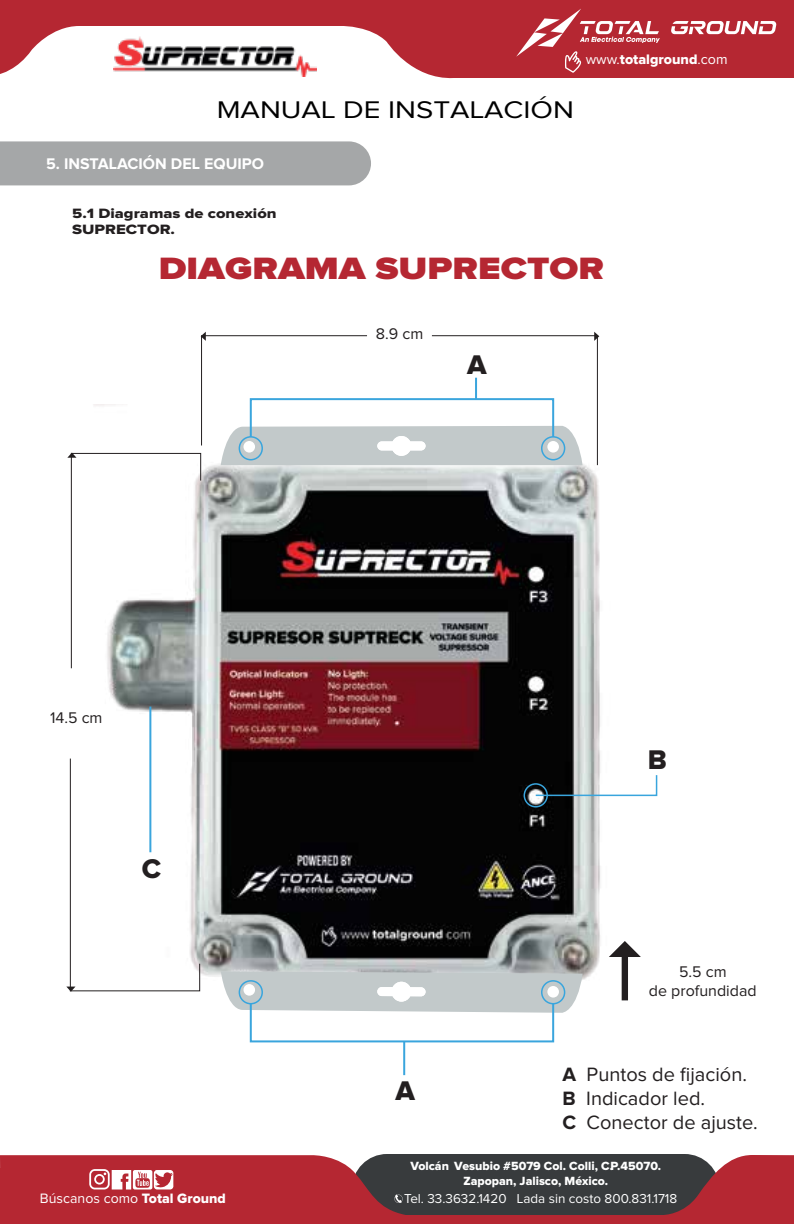
<style>
.page{position:relative;width:794px;height:1224px;background:#fff}
.page>*{position:absolute;margin:0;border:0;box-sizing:border-box;transform-origin:0 0}
.t1{font:900 32px "Proxima Nova";color:#b52732;scale:1.18 1}
.t2{font:28px "Proxima Nova Extrabld";color:#231f20}
.t3{font:25px "Proxima Nova";color:#000;scale:1.18 1}
.t4{font:20px/24px "Proxima Nova";color:#231f20}
.t5{font:16px/19.2px "Proxima Nova";color:#231f20;text-align:center}
.t6{font:700 16px "Proxima Nova";color:#fff}
.t7{font:14.2px "Proxima Nova";color:#fff}
.t8{font:14.2px "Proxima Nova Extrabld";color:#fff}
.t9{font:14px/16px "Proxima Nova Extrabld";color:#231f20;scale:1.18 1}
.t10{font:13.4px "Proxima Nova";color:#fff}
.t11{font:12.2px/14.8px "Proxima Nova Extrabld";color:#fff;text-align:center}
.s1{font-family:"Proxima Nova"}
.s2{font-family:"Proxima Nova Extrabld"}
.s3{font-weight:700}
</style>
<div class="page">
<img style="left:107px;top:540px;width:521px;height:528px">
<svg style="left:0;top:0;width:794px;height:79px;fill:#b52732"></svg>
<svg style="left:0;top:1155px;width:794px;height:69px;background:#873139"></svg>
<img style="left:114px;top:36px;width:203px;height:40px">
<svg style="left:671px;top:21px;width:105px;height:13px"></svg>
<svg style="left:516px;top:9px;width:144px;height:64px;background:#bf454e"></svg>
<svg style="left:394px;top:1194px;width:8px;height:9px"></svg>
<svg style="left:89px;top:1169px;width:84px;height:21px"></svg>
<div style="left:0;top:141px;width:371px;height:44px;background:#a5a7a8"></div>
<svg style="left:66px;top:758px;width:135px;height:234px"></svg>
<svg style="left:609px;top:941px;width:32px;height:59px"></svg>
<svg style="left:221px;top:971px;width:361px;height:42px;background:#c8cfd0"></svg>
<svg style="left:67px;top:332px;width:532px;height:337px"></svg>
<div style="left:523px;top:783px;width:25px;height:25px;border:2px solid #39a5dd;border-radius:50%"></div>
<div style="left:541px;top:980px;width:24px;height:24px;border:2px solid #39a5dd;border-radius:50%"></div>
<div style="left:239px;top:980px;width:24px;height:24px;border:2px solid #39a5dd;border-radius:50%"></div>
<div style="left:250px;top:1003px;width:304px;height:39px;border:2px solid #3aa5dd"></div>
<hr style="left:403px;top:1041px;width:2px;height:34px;background:#3aa5dd">
<div style="left:541px;top:436px;width:24px;height:24px;border:2px solid #39a5dd;border-radius:50%"></div>
<div style="left:239px;top:436px;width:24px;height:24px;border:2px solid #39a5dd;border-radius:50%"></div>
<div style="left:250px;top:398px;width:304px;height:40px;border:2px solid #3aa5dd"></div>
<hr style="left:475px;top:378px;width:2px;height:21px;background:#3aa5dd">
<hr style="left:149px;top:707px;width:2px;height:145px;background:#3aa5dd">
<svg style="left:534px;top:774px;width:124px;height:23px"></svg>
<h3 class="t3" style="left:217px;top:99px;width:304px">MANUAL DE INSTALACIÓN</h3>
<p class="t8" style="left:586px;top:53px;width:143px"><span class="s1">www.</span>totalground<span class="s1">.com</span></p>
<h3 class="t6" style="left:46px;top:157px;width:219px">5. INSTALACIÓN DEL EQUIPO</h3>
<p class="t9" style="left:72px;top:206px;width:175px">5.1 Diagramas de conexión<br>SUPRECTOR.</p>
<h1 class="t1" style="left:159px;top:254px;width:379px">DIAGRAMA SUPRECTOR</h1>
<h3 class="t5" style="left:50px;top:709px;width:54px">14.5 cm</h3>
<h2 class="t2" style="left:142px;top:856px;width:21px">C</h2>
<p class="t7" style="left:40px;top:1192px;width:187px">Búscanos como <span class="s2">Total Ground</span></p>
<h3 class="t5" style="left:376px;top:325px;width:49px">8.9 cm</h3>
<h2 class="t2" style="left:467px;top:352px;width:21px">A</h2>
<h2 class="t2" style="left:395px;top:1078px;width:21px">A</h2>
<h2 class="t2" style="left:648px;top:747px;width:21px">B</h2>
<h3 class="t5" style="left:649px;top:963px;width:109px">5.5 cm<br>de profundidad</h3>
<h3 class="t4" style="left:562px;top:1064px;width:197px"><span class="s3">A</span> Puntos de fijación.<br><span class="s3">B</span> Indicador led.<br><span class="s3">C</span> Conector de ajuste.</h3>
<p class="t11" style="left:410px;top:1159px;width:252px">Volcán Vesubio #5079 Col. Colli, C.P.45070.<br>Zapopan, Jalisco, México.</p>
<p class="t10" style="left:404px;top:1193px;width:274px">Tel. 33.3632.1420 Lada sin costo 800.831.1718</p>
</div>
